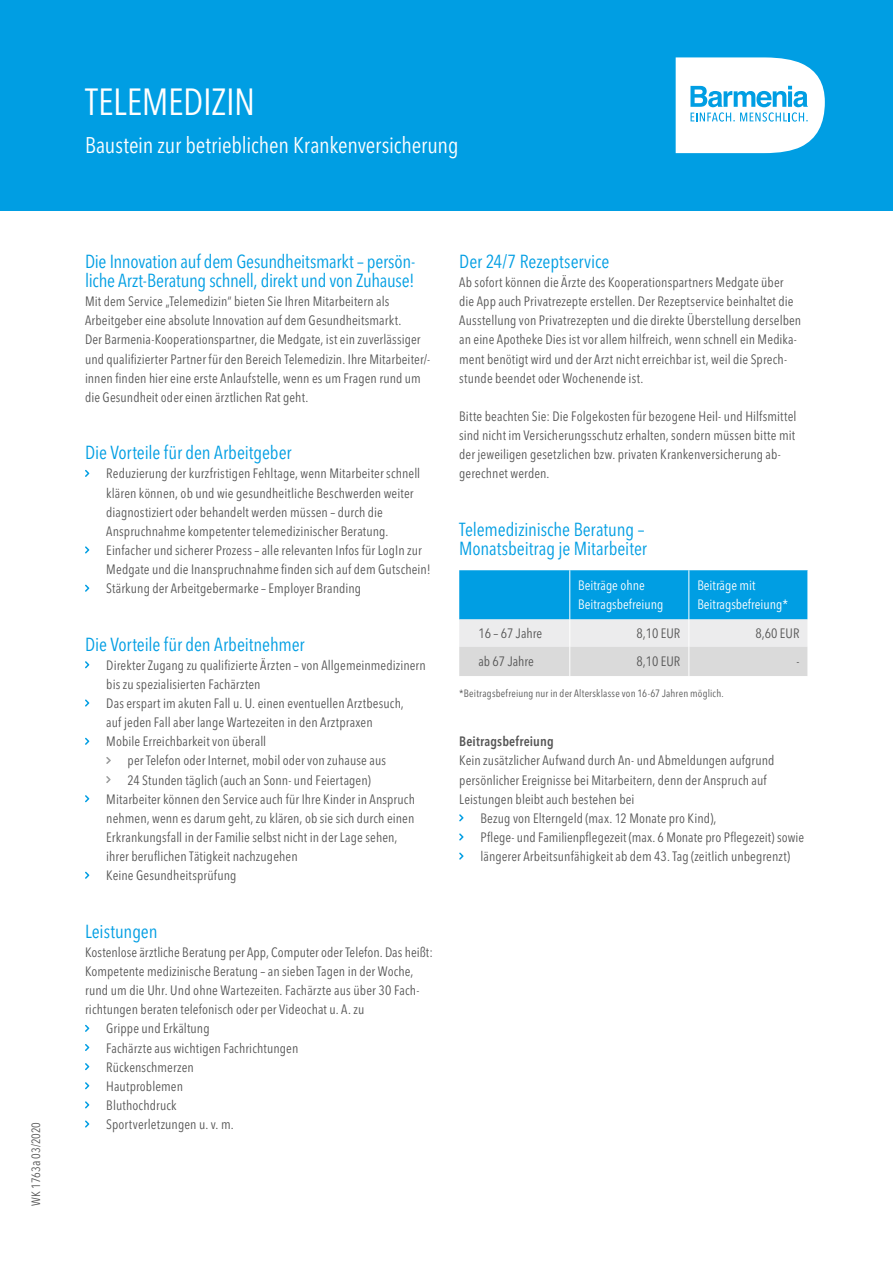
<style>
.page{position:relative;width:893px;height:1263px;background:#fff}
.page>*{position:absolute;margin:0;border:0;box-sizing:border-box;transform-origin:0 0}
.t1{font:condensed 37.5px "Avenir Next LT Pro";letter-spacing:-.01em;color:#fff}
.t2{font:condensed 22.5px "Avenir Next LT Pro";letter-spacing:-.01em;color:#fff}
.t3{font:condensed 18.75px/19.2px "Avenir Next LT Pro";letter-spacing:-.01em;color:#009ee3}
.t4{font:condensed 13.5px/19.2px "Avenir Next LT Pro";letter-spacing:.005em;color:#565656}
.t5{font:condensed 13.5px/19.2px "Avenir Next LT Pro";color:#fff}
.t6{font:600 condensed 13.5px "Avenir Next LT Pro";letter-spacing:.01em;color:#565656}
.t7{font:condensed 12px "Avenir Next LT Pro";color:#565656}
.t8{font:condensed 10.5px "Avenir Next LT Pro";letter-spacing:.015em;color:#565656}
.s1{font-size:13.5px}
</style>
<div class="page">
<div style="left:0;top:0;width:893px;height:210px;background:#009ee3"></div>
<svg style="left:676px;top:57px;width:149px;height:96px;background:#d1edf9"></svg>
<svg style="left:85px;top:470px;width:4px;height:7px"></svg>
<svg style="left:85px;top:546px;width:4px;height:7px"></svg>
<svg style="left:85px;top:585px;width:4px;height:7px"></svg>
<svg style="left:85px;top:661px;width:4px;height:7px"></svg>
<svg style="left:85px;top:699px;width:4px;height:7px"></svg>
<svg style="left:85px;top:738px;width:4px;height:7px"></svg>
<svg style="left:106px;top:757px;width:5px;height:7px"></svg>
<svg style="left:106px;top:776px;width:5px;height:7px"></svg>
<svg style="left:85px;top:795px;width:4px;height:7px"></svg>
<svg style="left:85px;top:872px;width:4px;height:7px"></svg>
<svg style="left:459px;top:570px;width:349px;height:106px;background:#7bc3e3"></svg>
<svg style="left:459px;top:814px;width:4px;height:7px"></svg>
<svg style="left:459px;top:833px;width:4px;height:7px"></svg>
<svg style="left:459px;top:852px;width:4px;height:8px"></svg>
<svg style="left:85px;top:1025px;width:4px;height:7px"></svg>
<svg style="left:85px;top:1044px;width:4px;height:7px"></svg>
<svg style="left:85px;top:1063px;width:4px;height:7px"></svg>
<svg style="left:85px;top:1082px;width:4px;height:7px"></svg>
<svg style="left:85px;top:1101px;width:4px;height:7px"></svg>
<svg style="left:85px;top:1120px;width:4px;height:7px"></svg>
<p class="t7" style="left:29px;top:1205px;width:85px;rotate:-90deg">WK 1763<span class="s1">a</span> 03/2020</p>
<h1 class="t1" style="left:85px;top:79px;width:172px">TELEMEDIZIN</h1>
<h2 class="t2" style="left:85px;top:132px;width:375px">Baustein zur betrieblichen Krankenversicherung</h2>
<h3 class="t3" style="left:85px;top:252px;width:332px">Die Innovation auf dem Gesundheitsmarkt – persön&shy;liche Arzt-Beratung schnell, direkt und von Zuhause!</h3>
<p class="t4" style="left:85px;top:292px;width:347px">Mit dem Service „Telemedizin“ bieten Sie Ihren Mitarbeitern als Arbeitgeber eine absolute Innovation auf dem Gesundheitsmarkt.<br>Der Barmenia-Kooperationspartner, die Medgate, ist ein zuverlässiger und qualifizierter Partner für den Bereich Telemedizin. Ihre Mitarbeiter/- innen finden hier eine erste Anlaufstelle, wenn es um Fragen rund um die Gesundheit oder einen ärztlichen Rat geht.</p>
<h3 class="t3" style="left:85px;top:443px;width:208px">Die Vorteile für den Arbeitgeber</h3>
<p class="t4" style="left:106px;top:464px;width:326px">Reduzierung der kurzfristigen Fehltage, wenn Mitarbeiter schnell klären können, ob und wie gesundheitliche Beschwerden weiter diagnostiziert oder behandelt werden müssen – durch die Anspruchnahme kompetenter telemedizinischer Beratung.<br>Einfacher und sicherer Prozess – alle relevanten Infos für LogIn zur Medgate und die Inanspruchnahme finden sich auf dem Gutschein!<br>Stärkung der Arbeitgebermarke – Employer Branding</p>
<h3 class="t3" style="left:85px;top:634px;width:221px">Die Vorteile für den Arbeitnehmer</h3>
<p class="t4" style="left:106px;top:655px;width:321px">Direkter Zugang zu qualifizierte Ärzten – von Allgemeinmedizinern</p>
<p class="t4" style="left:106px;top:674px;width:156px">bis zu spezialisierten Fachärzten</p>
<p class="t4" style="left:106px;top:694px;width:299px">Das erspart im akuten Fall u. U. einen eventuellen Arztbesuch,</p>
<p class="t4" style="left:106px;top:713px;width:268px">auf jeden Fall aber lange Wartezeiten in den Arztpraxen</p>
<p class="t4" style="left:106px;top:732px;width:161px">Mobile Erreichbarkeit von überall</p>
<p class="t4" style="left:128px;top:751px;width:260px">per Telefon oder Internet, mobil oder von zuhause aus</p>
<p class="t4" style="left:128px;top:770px;width:245px">24 Stunden täglich (auch an Sonn- und Feiertagen)</p>
<p class="t4" style="left:106px;top:789px;width:310px">Mitarbeiter können den Service auch für Ihre Kinder in Anspruch</p>
<p class="t4" style="left:106px;top:808px;width:310px">nehmen, wenn es darum geht, zu klären, ob sie sich durch einen</p>
<p class="t4" style="left:106px;top:828px;width:293px">Erkrankungsfall in der Familie selbst nicht in der Lage sehen,</p>
<p class="t4" style="left:106px;top:847px;width:193px">ihrer beruflichen Tätigkeit nachzugehen</p>
<p class="t4" style="left:106px;top:866px;width:132px">Keine Gesundheitsprüfung</p>
<h3 class="t3" style="left:85px;top:921px;width:74px">Leistungen</h3>
<p class="t4" style="left:85px;top:942px;width:349px">Kostenlose ärztliche Beratung per App, Computer oder Telefon. Das heißt:</p>
<p class="t4" style="left:85px;top:961px;width:330px">Kompetente medizinische Beratung – an sieben Tagen in der Woche,</p>
<p class="t4" style="left:85px;top:981px;width:336px">rund um die Uhr. Und ohne Wartezeiten. Fachärzte aus über 30 Fach-</p>
<p class="t4" style="left:85px;top:1000px;width:281px">richtungen beraten telefonisch oder per Videochat u. A. zu</p>
<p class="t4" style="left:106px;top:1019px;width:105px">Grippe und Erkältung</p>
<p class="t4" style="left:106px;top:1038px;width:194px">Fachärzte aus wichtigen Fachrichtungen</p>
<p class="t4" style="left:106px;top:1057px;width:89px">Rückenschmerzen</p>
<p class="t4" style="left:106px;top:1076px;width:78px">Hautproblemen</p>
<p class="t4" style="left:106px;top:1095px;width:72px">Bluthochdruck</p>
<p class="t4" style="left:106px;top:1115px;width:129px">Sportverletzungen u. v. m.</p>
<h3 class="t3" style="left:459px;top:252px;width:152px">Der 24/7 Rezeptservice</h3>
<p class="t4" style="left:459px;top:273px;width:343px">Ab sofort können die Ärzte des Kooperationspartners Medgate über die App auch Privatrezepte erstellen. Der Rezeptservice beinhaltet die Ausstellung von Privatrezepten und die direkte Überstellung derselben an eine Apotheke Dies ist vor allem hilfreich, wenn schnell ein Medika&shy;ment benötigt wird und der Arzt nicht erreichbar ist, weil die Sprech&shy;stunde beendet oder Wochenende ist.</p>
<p class="t4" style="left:459px;top:407px;width:339px">Bitte beachten Sie: Die Folgekosten für bezogene Heil- und Hilfsmittel sind nicht im Versicherungsschutz erhalten, sondern müssen bitte mit der jeweiligen gesetzlichen bzw. privaten Krankenversicherung ab&shy;gerechnet werden.</p>
<h3 class="t3" style="left:459px;top:520px;width:189px">Telemedizinische Beratung –<br>Monatsbeitrag je Mitarbeiter</h3>
<p class="t5" style="left:578px;top:576px;width:87px">Beiträge ohne<br>Beitragsbefreiung</p>
<p class="t5" style="left:697px;top:576px;width:92px">Beiträge mit<br>Beitragsbefreiung*</p>
<p class="t4" style="left:478px;top:623px;width:65px">16 – 67 Jahre</p>
<p class="t4" style="left:636px;top:623px;width:45px">8,10 EUR</p>
<p class="t4" style="left:755px;top:623px;width:45px">8,60 EUR</p>
<p class="t4" style="left:478px;top:652px;width:57px">ab 67 Jahre</p>
<p class="t4" style="left:636px;top:652px;width:45px">8,10 EUR</p>
<p class="t4" style="left:796px;top:652px;width:5px">-</p>
<p class="t8" style="left:459px;top:687px;width:266px">*Beitragsbefreiung nur in der Altersklasse von 16-67 Jahren möglich.</p>
<p class="t6" style="left:459px;top:733px;width:96px">Beitragsbefreiung</p>
<p class="t4" style="left:459px;top:751px;width:317px">Kein zusätzlicher Aufwand durch An- und Abmeldungen aufgrund</p>
<p class="t4" style="left:459px;top:770px;width:309px">persönlicher Ereignisse bei Mitarbeitern, denn der Anspruch auf</p>
<p class="t4" style="left:459px;top:789px;width:177px">Leistungen bleibt auch bestehen bei</p>
<p class="t4" style="left:480px;top:808px;width:237px">Bezug von Elterngeld (max. 12 Monate pro Kind),</p>
<p class="t4" style="left:480px;top:828px;width:325px">Pflege- und Familienpflegezeit (max. 6 Monate pro Pflegezeit) sowie</p>
<p class="t4" style="left:480px;top:847px;width:311px">längerer Arbeitsunfähigkeit ab dem 43. Tag (zeitlich unbegrenzt)</p>
</div>
